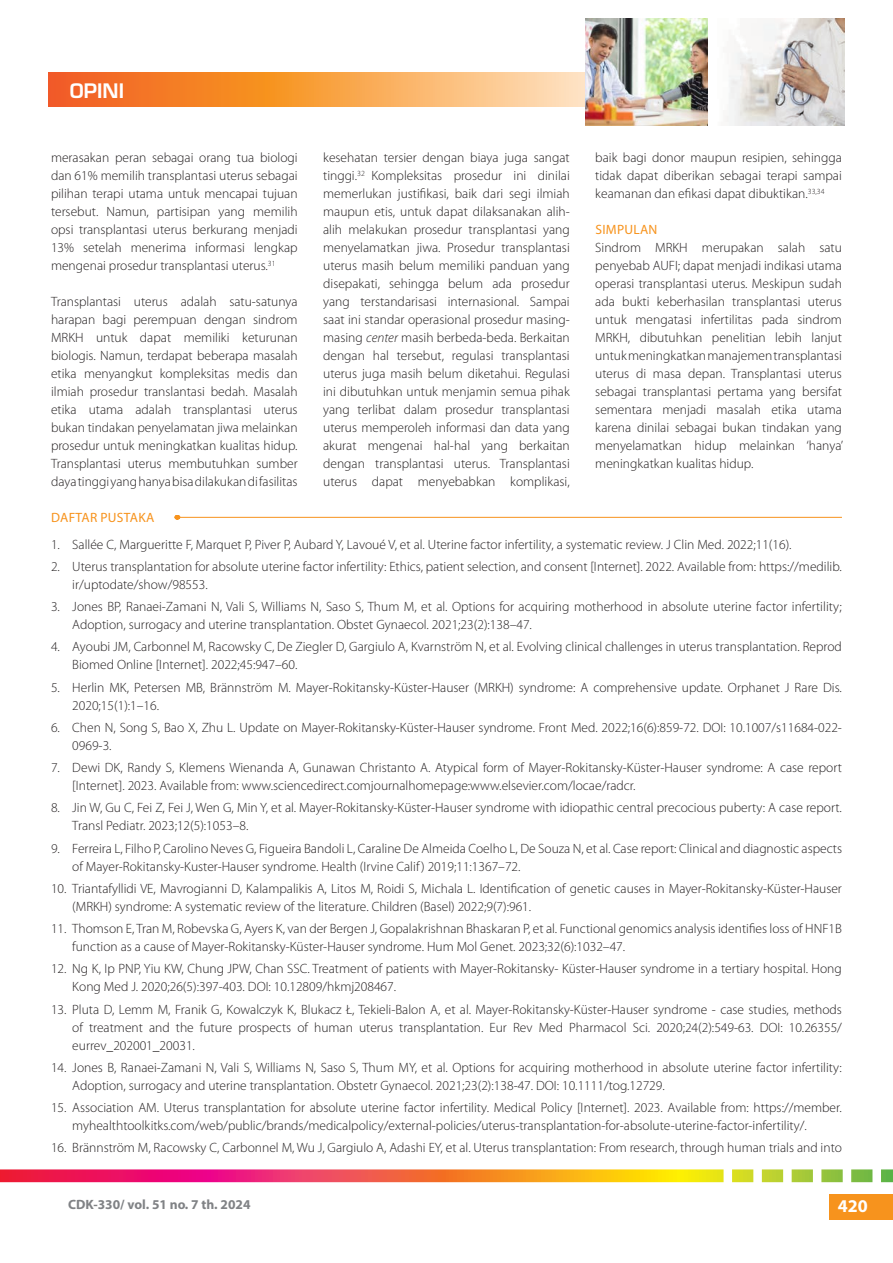
<style>
.page{position:relative;width:893px;height:1263px;background:#fff}
.page>*{position:absolute;margin:0;border:0;box-sizing:border-box;transform-origin:0 0}
.t1{font:600 19.5px "Eurostile LT Std";color:#fff}
.t2{font:700 18px "Myriad Pro";color:#fff}
.t3{font:300 13.5px/18px "Myriad Pro";color:#231f20}
.t4{font:700 13.5px "Myriad Pro";color:#808285}
.t5{font:13.5px "Myriad Pro";letter-spacing:.02em;color:#f7931d}
.s1{font-style:italic}
</style>
<div class="page">
<div style="left:829px;top:1194px;width:64px;height:26px;background:#f7931d"></div>
<svg style="left:0;top:1169px;width:893px;height:13px;background:#e87c50"></svg>
<hr style="left:174px;top:517px;width:668px;height:1px;background:#f7931d">
<svg style="left:49px;top:72px;width:536px;height:35px;background:#f89e52"></svg>
<img style="left:585px;top:19px;width:122px;height:107px">
<img style="left:725px;top:19px;width:119px;height:106px">
<h1 class="t1" style="left:70px;top:79px;width:56px">OPINI</h1>
<p class="t3" style="left:51px;top:149px;width:248px;text-align:justify">merasakan peran sebagai orang tua biologi dan 61% memilih transplantasi uterus sebagai pilihan terapi utama untuk mencapai tujuan tersebut. Namun, partisipan yang memilih opsi transplantasi uterus berkurang menjadi 13% setelah menerima informasi lengkap mengenai prosedur transplantasi uterus.<sup>31</sup></p>
<p class="t3" style="left:51px;top:293px;width:248px;text-align:justify">Transplantasi uterus adalah satu-satunya harapan bagi perempuan dengan sindrom MRKH untuk dapat memiliki keturunan biologis. Namun, terdapat beberapa masalah etika menyangkut kompleksitas medis dan ilmiah prosedur translantasi bedah. Masalah etika utama adalah transplantasi uterus bukan tindakan penyelamatan jiwa melainkan prosedur untuk meningkatkan kualitas hidup.<br>Transplantasi uterus membutuhkan sumber daya tinggi yang hanya bisa dilakukan di fasilitas</p>
<p class="t3" style="left:323px;top:149px;width:248px;text-align:justify">kesehatan tersier dengan biaya juga sangat tinggi.<sup>32</sup> Kompleksitas prosedur ini dinilai memerlukan justifikasi, baik dari segi ilmiah maupun etis, untuk dapat dilaksanakan alih&shy;alih melakukan prosedur transplantasi yang menyelamatkan jiwa. Prosedur transplantasi uterus masih belum memiliki panduan yang disepakati, sehingga belum ada prosedur yang terstandarisasi internasional. Sampai saat ini standar operasional prosedur masing&shy;masing <span class="s1">center</span> masih berbeda-beda. Berkaitan dengan hal tersebut, regulasi transplantasi uterus juga masih belum diketahui. Regulasi ini dibutuhkan untuk menjamin semua pihak yang terlibat dalam prosedur transplantasi uterus memperoleh informasi dan data yang akurat mengenai hal-hal yang berkaitan dengan transplantasi uterus. Transplantasi uterus dapat menyebabkan komplikasi,</p>
<p class="t3" style="left:595px;top:149px;width:248px;text-align:justify">baik bagi donor maupun resipien, sehingga tidak dapat diberikan sebagai terapi sampai keamanan dan efikasi dapat dibuktikan.<sup>33,34</sup></p>
<p class="t5" style="left:595px;top:221px;width:64px">SIMPULAN</p>
<p class="t3" style="left:595px;top:239px;width:249px;text-align:justify">Sindrom MRKH merupakan salah satu penyebab AUFI; dapat menjadi indikasi utama operasi transplantasi uterus. Meskipun sudah ada bukti keberhasilan transplantasi uterus untuk mengatasi infertilitas pada sindrom MRKH, dibutuhkan penelitian lebih lanjut untuk meningkatkan manajemen transplantasi uterus di masa depan. Transplantasi uterus sebagai transplantasi pertama yang bersifat sementara menjadi masalah etika utama karena dinilai sebagai bukan tindakan yang menyelamatkan hidup melainkan ‘hanya’ meningkatkan kualitas hidup.</p>
<p class="t5" style="left:51px;top:509px;width:105px">DAFTAR PUSTAKA</p>
<p class="t3" style="left:51px;top:535px;width:742px">1. Sallée C, Margueritte F, Marquet P, Piver P, Aubard Y, Lavoué V, et al. Uterine factor infertility, a systematic review. J Clin Med. 2022;11(16).</p>
<p class="t3" style="left:72px;top:557px;width:771px;text-indent:-21px">2. Uterus transplantation for absolute uterine factor infertility: Ethics, patient selection, and consent [Internet]. 2022. Available from: https://medilib. ir/uptodate/show/98553.</p>
<p class="t3" style="left:72px;top:598px;width:771px;text-indent:-21px">3. Jones BP, Ranaei-Zamani N, Vali S, Williams N, Saso S, Thum M, et al. Options for acquiring motherhood in absolute uterine factor infertility;<br>Adoption, surrogacy and uterine transplantation. Obstet Gynaecol. 2021;23(2):138–47.</p>
<p class="t3" style="left:72px;top:638px;width:771px;text-indent:-21px">4. Ayoubi JM, Carbonnel M, Racowsky C, De Ziegler D, Gargiulo A, Kvarnström N, et al. Evolving clinical challenges in uterus transplantation. Reprod<br>Biomed Online [Internet]. 2022;45:947–60.</p>
<p class="t3" style="left:72px;top:678px;width:771px;text-indent:-21px">5. Herlin MK, Petersen MB, Brännström M. Mayer-Rokitansky-Küster-Hauser (MRKH) syndrome: A comprehensive update. Orphanet J Rare Dis.<br>2020;15(1):1–16.</p>
<p class="t3" style="left:72px;top:718px;width:771px;text-indent:-21px">6. Chen N, Song S, Bao X, Zhu L. Update on Mayer-Rokitansky-Küster-Hauser syndrome. Front Med. 2022;16(6):859-72. DOI: 10.1007/s11684-022-<br>0969-3.</p>
<p class="t3" style="left:72px;top:759px;width:771px;text-indent:-21px">7. Dewi DK, Randy S, Klemens Wienanda A, Gunawan Christanto A. Atypical form of Mayer-Rokitansky-Küster-Hauser syndrome: A case report [Internet]. 2023. Available from: www.sciencedirect.comjournalhomepage:www.elsevier.com/locae/radcr.</p>
<p class="t3" style="left:72px;top:799px;width:771px;text-indent:-21px">8. Jin W, Gu C, Fei Z, Fei J, Wen G, Min Y, et al. Mayer-Rokitansky-Küster-Hauser syndrome with idiopathic central precocious puberty: A case report.<br>Transl Pediatr. 2023;12(5):1053–8.</p>
<p class="t3" style="left:72px;top:839px;width:771px;text-indent:-21px">9. Ferreira L, Filho P, Carolino Neves G, Figueira Bandoli L, Caraline De Almeida Coelho L, De Souza N, et al. Case report: Clinical and diagnostic aspects of Mayer-Rokitansky-Kuster-Hauser syndrome. Health (Irvine Calif ) 2019;11:1367–72.</p>
<p class="t3" style="left:72px;top:879px;width:771px;text-indent:-21px">10. Triantafyllidi VE, Mavrogianni D, Kalampalikis A, Litos M, Roidi S, Michala L. Identification of genetic causes in Mayer-Rokitansky-Küster-Hauser (MRKH) syndrome: A systematic review of the literature. Children (Basel) 2022;9(7):961.</p>
<p class="t3" style="left:72px;top:920px;width:771px;text-indent:-21px">11. Thomson E, Tran M, Robevska G, Ayers K, van der Bergen J, Gopalakrishnan Bhaskaran P, et al. Functional genomics analysis identifies loss of HNF1B function as a cause of Mayer-Rokitansky-Küster-Hauser syndrome. Hum Mol Genet. 2023;32(6):1032–47.</p>
<p class="t3" style="left:72px;top:960px;width:771px;text-indent:-21px">12. Ng K, Ip PNP, Yiu KW, Chung JPW, Chan SSC. Treatment of patients with Mayer-Rokitansky- Küster-Hauser syndrome in a tertiary hospital. Hong<br>Kong Med J. 2020;26(5):397-403. DOI: 10.12809/hkmj208467.</p>
<p class="t3" style="left:72px;top:1000px;width:771px;text-align:justify;text-indent:-21px">13. Pluta D, Lemm M, Franik G, Kowalczyk K, Blukacz Ł, Tekieli-Balon A, et al. Mayer-Rokitansky-Küster-Hauser syndrome - case studies, methods of treatment and the future prospects of human uterus transplantation. Eur Rev Med Pharmacol Sci. 2020;24(2):549-63. DOI: 10.26355/ eurrev_202001_20031.</p>
<p class="t3" style="left:72px;top:1058px;width:771px;text-indent:-21px">14. Jones B, Ranaei-Zamani N, Vali S, Williams N, Saso S, Thum MY, et al. Options for acquiring motherhood in absolute uterine factor infertility:<br>Adoption, surrogacy and uterine transplantation. Obstetr Gynaecol. 2021;23(2):138-47. DOI: 10.1111/tog.12729.</p>
<p class="t3" style="left:72px;top:1099px;width:771px;text-indent:-21px">15. Association AM. Uterus transplantation for absolute uterine factor infertility. Medical Policy [Internet]. 2023. Available from: https://member. myhealthtoolkitks.com/web/public/brands/medicalpolicy/external-policies/uterus-transplantation-for-absolute-uterine-factor-infertility/.</p>
<p class="t3" style="left:51px;top:1139px;width:792px">16. Brännström M, Racowsky C, Carbonnel M, Wu J, Gargiulo A, Adashi EY, et al. Uterus transplantation: From research, through human trials and into</p>
<p class="t4" style="left:68px;top:1196px;width:184px">CDK-330/ vol. 51 no. 7 th. 2024</p>
<h2 class="t2" style="left:838px;top:1194px;width:31px">420</h2>
</div>
